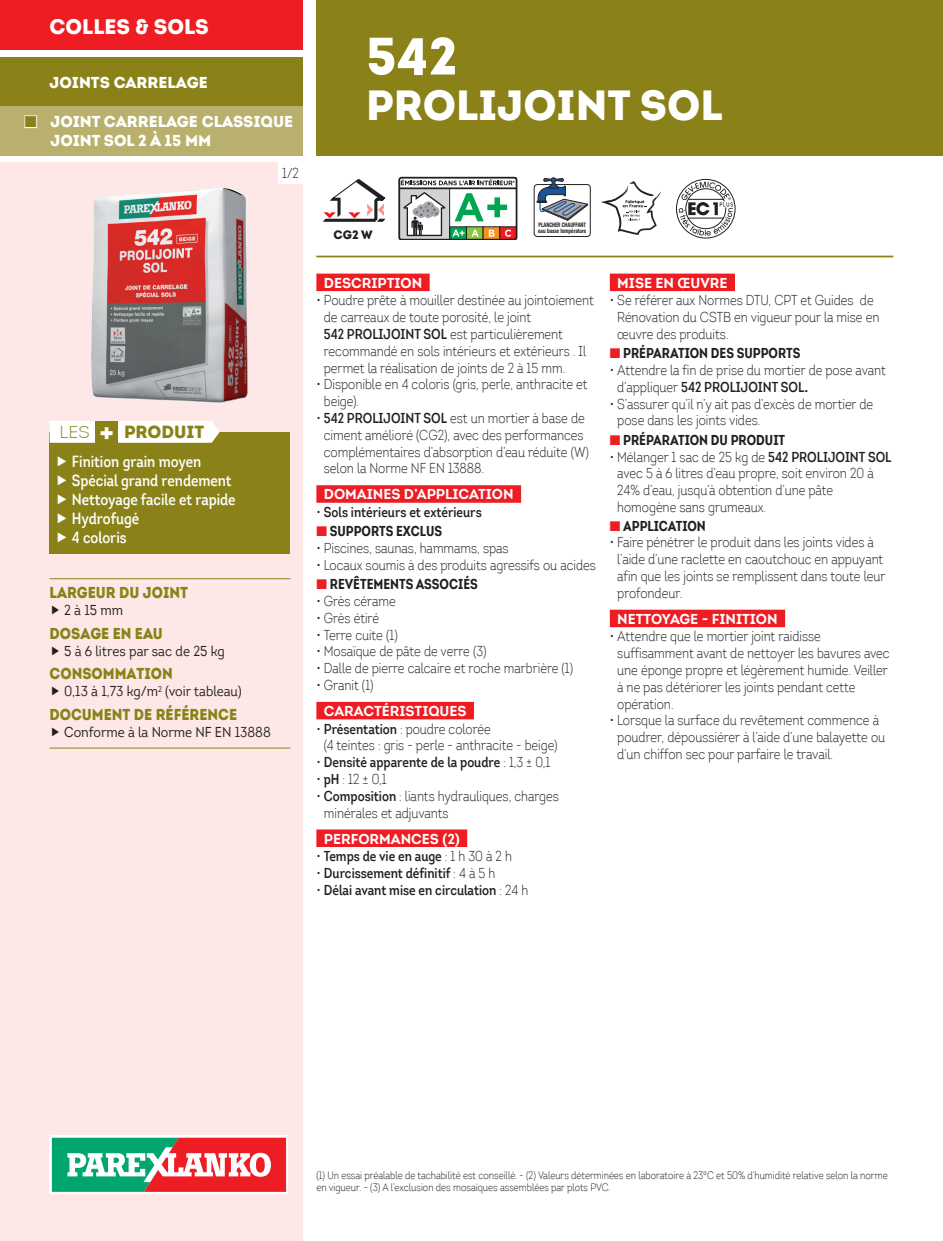
<style>
.page{position:relative;width:943px;height:1241px;background:#fff}
.page>*{position:absolute;margin:0;border:0;box-sizing:border-box;transform-origin:0 0}
.NOM_PRODUIT{font:900 52.5px "Intro";color:#fff}
.NOM_PRODUIT_LIGNE_2{font:900 42px "Intro";color:#fff}
.t1{font:700 31.5px "Intro";color:#fff}
.t2{font:900 21px "Intro";color:#fff}
.t3{font:900 17.5px "Intro";color:#8a8218}
.t4{font:300 17.5px "Intro";color:#8a8218}
.t5{font:600 15.75px "Intro Cond";color:#fff}
.TITRE_CARACT__COL_GA{font:900 15.75px "Intro";color:#8a8218;scale:.9 1}
.t6{font:900 15.75px/18.9px "Intro";color:#fff}
.t7{font:300 14px/16.8px "Intro Cond";color:#231f20}
.t8{font:600 14px "Intro Cond";color:#231f20}
.TITRE_BANDEAU_TEXTE{font:700 14px "Intro";color:#fff}
.t9{font:700 14px "Intro Cond";color:#231f20}
.t10{font:14px "Intro";color:#231f20;scale:.9 1}
.t11{font:900 12.08px "Intro";color:#231f20}
.NOTE{font:300 10.5px/12.2px "Intro Cond";color:#231f20}
.t12{font:700 condensed 6.12px/5.8px "Helvetica Neue";color:#231f20;scale:.85 1}
.s1{color:#8a8218}
.s2{font-weight:600}
.s3{font-weight:300}
.s4{color:#ee1d23}
.s5{font-family:"Frutiger";font-weight:700}
</style>
<div class="page">
<div style="left:0;top:163px;width:303px;height:1077px;background:#fde8e7"></div>
<hr style="left:942px;top:163px;width:1px;height:1077px;background:#fde8e7">
<div style="left:0;top:0;width:303px;height:50px;background:#ee1d23"></div>
<div style="left:0;top:57px;width:303px;height:50px;background:#8a8218"></div>
<svg style="left:50px;top:1135px;width:238px;height:58px"></svg>
<svg style="left:52px;top:1137px;width:234px;height:54px;background:#a08777"></svg>
<div style="left:316px;top:0;width:627px;height:156px;background:#8a8218"></div>
<div style="left:278px;top:162px;width:25px;height:22px;background:#fff"></div>
<hr style="left:316px;top:255px;width:577px;height:2px;background:#8a8218">
<div style="left:0;top:106px;width:303px;height:50px;background:#b8b06c"></div>
<div style="left:24px;top:115px;width:13px;height:13px;border:2px solid #fff"></div>
<div style="left:50px;top:431px;width:240px;height:122px;background:#8a8218"></div>
<div style="left:50px;top:421px;width:170px;height:21px;background:#fff"></div>
<div style="left:100px;top:423px;width:19px;height:16px;background:#fff"></div>
<div style="left:95px;top:421px;width:23px;height:23px;background:#8a8218"></div>
<hr style="left:50px;top:578px;width:240px;height:1px;background:#8a8218">
<hr style="left:50px;top:747px;width:240px;height:1px;background:#8a8218">
<svg style="left:398px;top:177px;width:119px;height:63px"></svg>
<svg style="left:601px;top:181px;width:60px;height:54px"></svg>
<div style="left:533px;top:184px;width:57px;height:53px;border:1px solid #231f20;border-radius:3px"></div>
<svg style="left:536px;top:177px;width:52px;height:44px"></svg>
<img style="left:91px;top:188px;width:157px;height:215px">
<div style="left:316px;top:273px;width:113px;height:18px;background:#ee1d23"></div>
<div style="left:316px;top:485px;width:205px;height:17px;background:#ee1d23"></div>
<div style="left:316px;top:701px;width:158px;height:18px;background:#ee1d23"></div>
<div style="left:316px;top:829px;width:151px;height:17px;background:#ee1d23"></div>
<div style="left:610px;top:273px;width:125px;height:18px;background:#ee1d23"></div>
<div style="left:610px;top:609px;width:175px;height:18px;background:#ee1d23"></div>
<svg style="left:323px;top:179px;width:62px;height:43px"></svg>
<svg style="left:676px;top:179px;width:59px;height:59px"></svg>
<h3 class="t2" style="left:50px;top:13px;width:161px">COLLES &amp; SOLS</h3>
<p class="t6" style="left:50px;top:73px;width:160px">JOINTS CARRELAGE</p>
<p class="t6" style="left:50px;top:112px;width:244px;text-indent:-26px"><span class="s1">■</span> JOINT CARRELAGE CLASSIQUE<br>JOINT SOL 2 À 15 MM</p>
<p class="t7" style="left:282px;top:165px;width:18px">1/2</p>
<p class="t4" style="left:60px;top:421px;width:32px">LES</p>
<p class="t1" style="left:99px;top:413px;width:17px">+</p>
<p class="t3" style="left:124px;top:420px;width:82px">PRODUIT</p>
<p class="t5" style="left:72px;top:451px;width:131px">Finition grain moyen</p>
<p class="t5" style="left:72px;top:470px;width:161px">Spécial grand rendement</p>
<p class="t5" style="left:72px;top:489px;width:165px">Nettoyage facile et rapide</p>
<p class="t5" style="left:72px;top:508px;width:69px">Hydrofugé</p>
<p class="t5" style="left:72px;top:527px;width:56px">4 coloris</p>
<p class="TITRE_CARACT__COL_GA" style="left:50px;top:582px;width:155px">LARGEUR DU JOINT</p>
<p class="t10" style="left:64px;top:601px;width:67px">2 à 15 mm</p>
<p class="TITRE_CARACT__COL_GA" style="left:50px;top:622px;width:127px">DOSAGE EN EAU</p>
<p class="t10" style="left:64px;top:642px;width:180px">5 à 6 litres par sac de 25 kg</p>
<p class="TITRE_CARACT__COL_GA" style="left:50px;top:663px;width:138px">CONSOMMATION</p>
<p class="t10" style="left:64px;top:682px;width:199px">0,13 à 1,73 kg/m<sup>2</sup> (voir tableau)</p>
<p class="TITRE_CARACT__COL_GA" style="left:50px;top:704px;width:210px">DOCUMENT DE RÉFÉRENCE</p>
<p class="t10" style="left:64px;top:723px;width:231px">Conforme à la Norme NF EN 13888</p>
<p class="NOM_PRODUIT" style="left:366px;top:21px;width:93px">542</p>
<p class="NOM_PRODUIT_LIGNE_2" style="left:366px;top:78px;width:358px">PROLIJOINT SOL</p>
<p class="t11" style="left:333px;top:226px;width:41px">CG2 W</p>
<p class="t12" style="left:538px;top:221px;width:58px">PLANCHER CHAUFFANT eau basse température</p>
<p class="TITRE_BANDEAU_TEXTE" style="left:324px;top:274px;width:100px">DESCRIPTION</p>
<p class="t7" style="left:324px;top:292px;width:271px;text-indent:-7px">• Poudre prête à mouiller destinée au jointoiement de carreaux de toute porosité, le joint<br><span class="s2">542 PROLIJOINT SOL</span> est particulièrement recommandé en sols intérieurs et extérieurs . Il permet la réalisation de joints de 2 à 15 mm.</p>
<p class="t7" style="left:324px;top:376px;width:265px;text-indent:-7px">• Disponible en 4 coloris (gris, perle, anthracite et beige).</p>
<p class="t7" style="left:324px;top:409px;width:267px;text-indent:-7px">• <span class="s2">542 PROLIJOINT SOL</span> est un mortier à base de ciment amélioré (CG2), avec des performances complémentaires d’absorption d’eau réduite (W) selon la Norme NF EN 13888.</p>
<p class="TITRE_BANDEAU_TEXTE" style="left:324px;top:485px;width:191px">DOMAINES D’APPLICATION</p>
<p class="t8" style="left:316px;top:503px;width:167px"><span class="s3">•</span> Sols intérieurs et extérieurs</p>
<p class="t9" style="left:316px;top:522px;width:127px"><span class="s4">■</span> SUPPORTS EXCLUS</p>
<p class="t7" style="left:316px;top:539px;width:194px">• Piscines, saunas, hammams, spas</p>
<p class="t7" style="left:316px;top:556px;width:281px">• Locaux soumis à des produits agressifs ou acides</p>
<p class="t9" style="left:316px;top:575px;width:163px"><span class="s4">■</span> REVÊTEMENTS ASSOCIÉS</p>
<p class="t7" style="left:316px;top:592px;width:81px">• Grès cérame</p>
<p class="t7" style="left:316px;top:609px;width:64px">• Grès étiré</p>
<p class="t7" style="left:316px;top:626px;width:83px">• Terre cuite (1)</p>
<p class="t7" style="left:316px;top:643px;width:172px">• Mosaïque de pâte de verre (3)</p>
<p class="t7" style="left:316px;top:659px;width:258px">• Dalle de pierre calcaire et roche marbrière (1)</p>
<p class="t7" style="left:316px;top:676px;width:59px">• Granit (1)</p>
<p class="TITRE_BANDEAU_TEXTE" style="left:324px;top:702px;width:144px">CARACTÉRISTIQUES</p>
<p class="t7" style="left:324px;top:720px;width:235px;text-indent:-7px">• <span class="s2">Présentation</span> : poudre colorée<br>(4 teintes : gris - perle - anthracite - beige)</p>
<p class="t8" style="left:316px;top:753px;width:235px"><span class="s3">•</span> Densité apparente de la poudre <span class="s3">: 1,3 ± 0,1</span></p>
<p class="t7" style="left:316px;top:770px;width:72px">• <span class="s2">pH</span> : 12 ± 0,1</p>
<p class="t7" style="left:324px;top:787px;width:236px;text-indent:-7px">• <span class="s2">Composition</span> : liants hydrauliques, charges minérales et adjuvants</p>
<p class="TITRE_BANDEAU_TEXTE" style="left:324px;top:829px;width:137px">PERFORMANCES (2)</p>
<p class="t8" style="left:316px;top:847px;width:197px"><span class="s3">•</span> Temps de vie en auge <span class="s3">: 1 h 30 à 2 h</span></p>
<p class="t8" style="left:316px;top:864px;width:180px"><span class="s3">•</span> Durcissement définitif <span class="s3">: 4 à 5 h</span></p>
<p class="t8" style="left:316px;top:881px;width:213px"><span class="s3">•</span> Délai avant mise en circulation <span class="s3">: 24 h</span></p>
<p class="TITRE_BANDEAU_TEXTE" style="left:617px;top:274px;width:112px">MISE EN ŒUVRE</p>
<p class="t7" style="left:617px;top:292px;width:263px;text-indent:-7px">• Se référer aux Normes DTU, CPT et Guides de<br>Rénovation du CSTB en vigueur pour la mise en œuvre des produits.</p>
<p class="t9" style="left:610px;top:344px;width:192px"><span class="s4">■</span> PRÉPARATION DES SUPPORTS</p>
<p class="t7" style="left:617px;top:361px;width:270px;text-indent:-7px">• Attendre la fin de prise du mortier de pose avant d’appliquer <span class="s2">542 PROLIJOINT SOL</span><span class="s5">.</span></p>
<p class="t7" style="left:617px;top:395px;width:257px;text-indent:-7px">• S’assurer qu’il n’y ait pas d’excès de mortier de pose dans les joints vides.</p>
<p class="t9" style="left:610px;top:431px;width:177px"><span class="s4">■</span> PRÉPARATION DU PRODUIT</p>
<p class="t7" style="left:617px;top:448px;width:276px;text-indent:-7px">• Mélanger 1 sac de 25 kg de <span class="s2">542 PROLIJOINT SOL </span>avec 5 à 6 litres d’eau propre, soit environ 20 à 24% d’eau, jusqu’à obtention d’une pâte homogène sans grumeaux.</p>
<p class="t9" style="left:610px;top:516px;width:97px"><span class="s4">■</span> APPLICATION</p>
<p class="t7" style="left:617px;top:534px;width:270px;text-indent:-7px">• Faire pénétrer le produit dans les joints vides à l’aide d’une raclette en caoutchouc en appuyant afin que les joints se remplissent dans toute leur profondeur.</p>
<p class="TITRE_BANDEAU_TEXTE" style="left:617px;top:609px;width:162px">NETTOYAGE - FINITION</p>
<p class="t7" style="left:617px;top:628px;width:274px;text-indent:-7px">• Attendre que le mortier joint raidisse suffisamment avant de nettoyer les bavures avec une éponge propre et légèrement humide. Veiller à ne pas détériorer les joints pendant cette opération.</p>
<p class="t7" style="left:617px;top:712px;width:269px;text-indent:-7px">• Lorsque la surface du revêtement commence à poudrer, dépoussiérer à l’aide d’une balayette ou d’un chiffon sec pour parfaire le travail.</p>
<p class="NOTE" style="left:316px;top:1168px;width:573px">(1) Un essai préalable de tachabilité est conseillé. - (2) Valeurs déterminées en laboratoire à 23°C et 50% d’humidité relative selon la norme en vigueur. - (3) A l’exclusion des mosaïques assemblées par plots PVC.</p>
</div>
